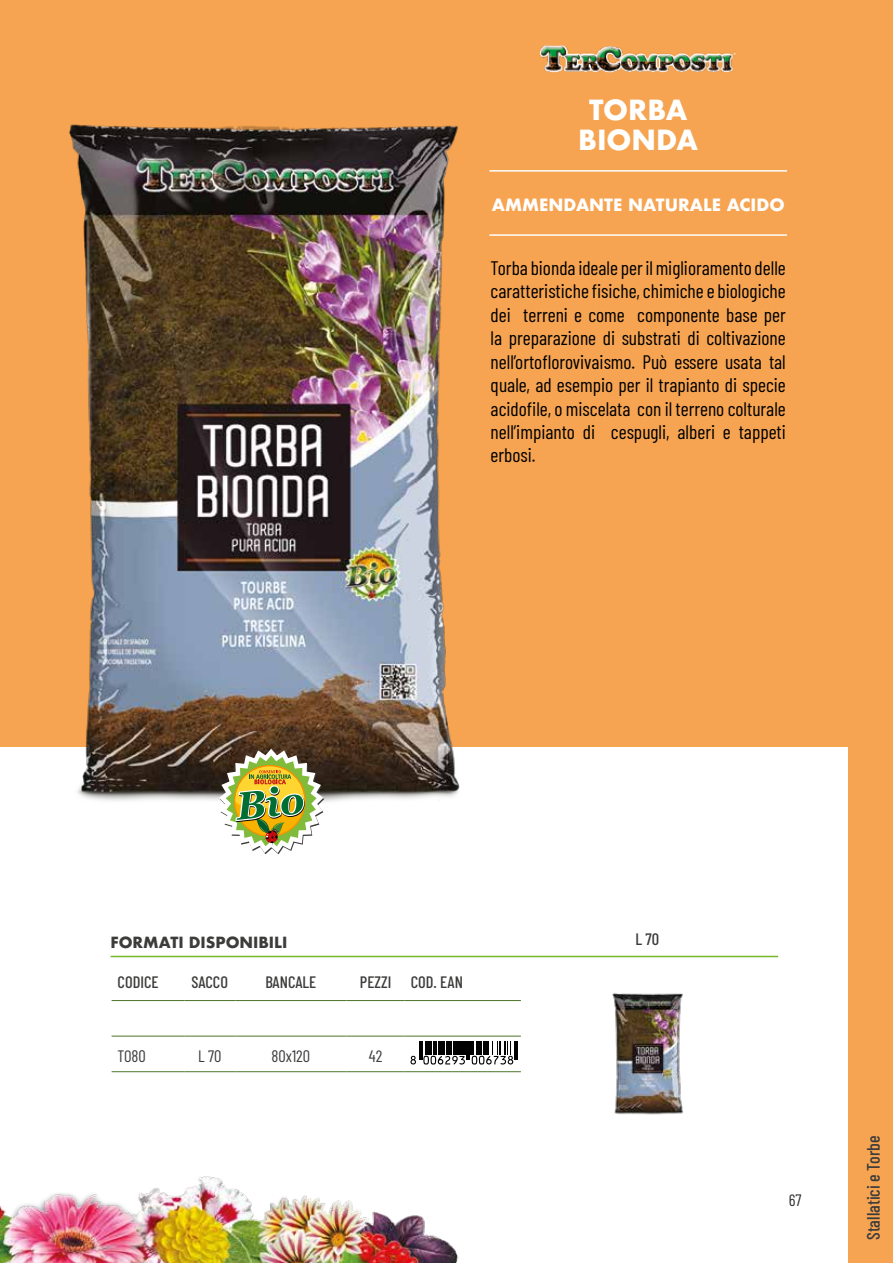
<style>
.page{position:relative;width:893px;height:1263px;background:#fff}
.page>*{position:absolute;margin:0;border:0;box-sizing:border-box;transform-origin:0 0}
.t1{font:700 27px/30px "Futura";color:#fff;text-align:center}
.t2{font:19.5px/23.4px "Barlow Condensed";color:#000;text-align:justify}
.t3{font:500 18px "Barlow Condensed";color:#3c3c3b}
.t4{font:500 16.5px "Barlow Condensed";color:#3c3c3b}
.t5{font:700 16.5px "Futura";color:#fff}
.t6{font:16.5px "Barlow Condensed";color:#3c3c3b}
.t7{font:16.5px "Barlow Condensed";color:#333332}
.t8{font:700 15px "Futura";color:#3c3c3b}
</style>
<div class="page">
<div style="left:0;top:0;width:893px;height:746px;background:#f6a451"></div>
<img style="left:539px;top:45px;width:197px;height:28px">
<div style="left:848px;top:0;width:45px;height:1263px;background:#f6a451"></div>
<img style="left:0;top:1176px;width:459px;height:87px">
<svg style="left:410px;top:1042px;width:107px;height:22px"></svg>
<hr style="left:111px;top:956px;width:667px;height:1px;background:#76b82a">
<hr style="left:112px;top:1000px;width:72px;height:1px;background:#4c752d">
<hr style="left:184px;top:1000px;width:51px;height:1px;background:#4c752d">
<hr style="left:235px;top:1000px;width:112px;height:1px;background:#4c752d">
<hr style="left:347px;top:1000px;width:58px;height:1px;background:#4c752d">
<hr style="left:405px;top:1000px;width:116px;height:1px;background:#4c752d">
<hr style="left:112px;top:1036px;width:72px;height:1px;background:#4c752d">
<hr style="left:184px;top:1036px;width:51px;height:1px;background:#4c752d">
<hr style="left:235px;top:1036px;width:112px;height:1px;background:#4c752d">
<hr style="left:347px;top:1036px;width:58px;height:1px;background:#4c752d">
<hr style="left:405px;top:1036px;width:116px;height:1px;background:#4c752d">
<hr style="left:112px;top:1071px;width:72px;height:1px;background:#4c752d">
<hr style="left:184px;top:1071px;width:51px;height:1px;background:#4c752d">
<hr style="left:235px;top:1071px;width:112px;height:1px;background:#4c752d">
<hr style="left:347px;top:1071px;width:58px;height:1px;background:#4c752d">
<hr style="left:405px;top:1071px;width:116px;height:1px;background:#4c752d">
<img style="left:612px;top:993px;width:71px;height:122px">
<img style="left:58px;top:124px;width:414px;height:731px">
<img style="left:219px;top:749px;width:105px;height:105px">
<hr style="left:489px;top:170px;width:298px;height:2px;background:#fff">
<hr style="left:489px;top:234px;width:298px;height:2px;background:#fff">
<h1 class="t1" style="left:578px;top:95px;width:121px">TORBA<br>BIONDA</h1>
<p class="t5" style="left:492px;top:193px;width:294px">AMMENDANTE NATURALE ACIDO</p>
<p class="t2" style="left:491px;top:255px;width:297px">Torba bionda ideale per il miglioramento delle caratteristiche fisiche, chimiche e biologiche dei terreni e come componente base per la preparazione di substrati di coltivazione nell’ortoflorovivaismo. Può essere usata tal quale, ad esempio per il trapianto di specie acidofile, o miscelata con il terreno colturale nell’impianto di cespugli, alberi e tappeti erbosi.</p>
<p class="t8" style="left:111px;top:931px;width:179px">FORMATI DISPONIBILI</p>
<p class="t4" style="left:118px;top:970px;width:43px">CODICE</p>
<p class="t4" style="left:191px;top:970px;width:38px">SACCO</p>
<p class="t4" style="left:265px;top:970px;width:53px">BANCALE</p>
<p class="t4" style="left:360px;top:970px;width:105px">PEZZI COD. EAN</p>
<p class="t6" style="left:118px;top:1044px;width:30px">TO80</p>
<p class="t6" style="left:198px;top:1044px;width:25px">L 70</p>
<p class="t6" style="left:272px;top:1044px;width:40px">80x120</p>
<p class="t6" style="left:369px;top:1044px;width:15px">42</p>
<p class="t4" style="left:636px;top:927px;width:25px">L 70</p>
<p class="t7" style="left:789px;top:1188px;width:14px">67</p>
<p class="t3" style="left:861px;top:1240px;width:106px;rotate:-90deg">Stallatici e Torbe</p>
</div>
